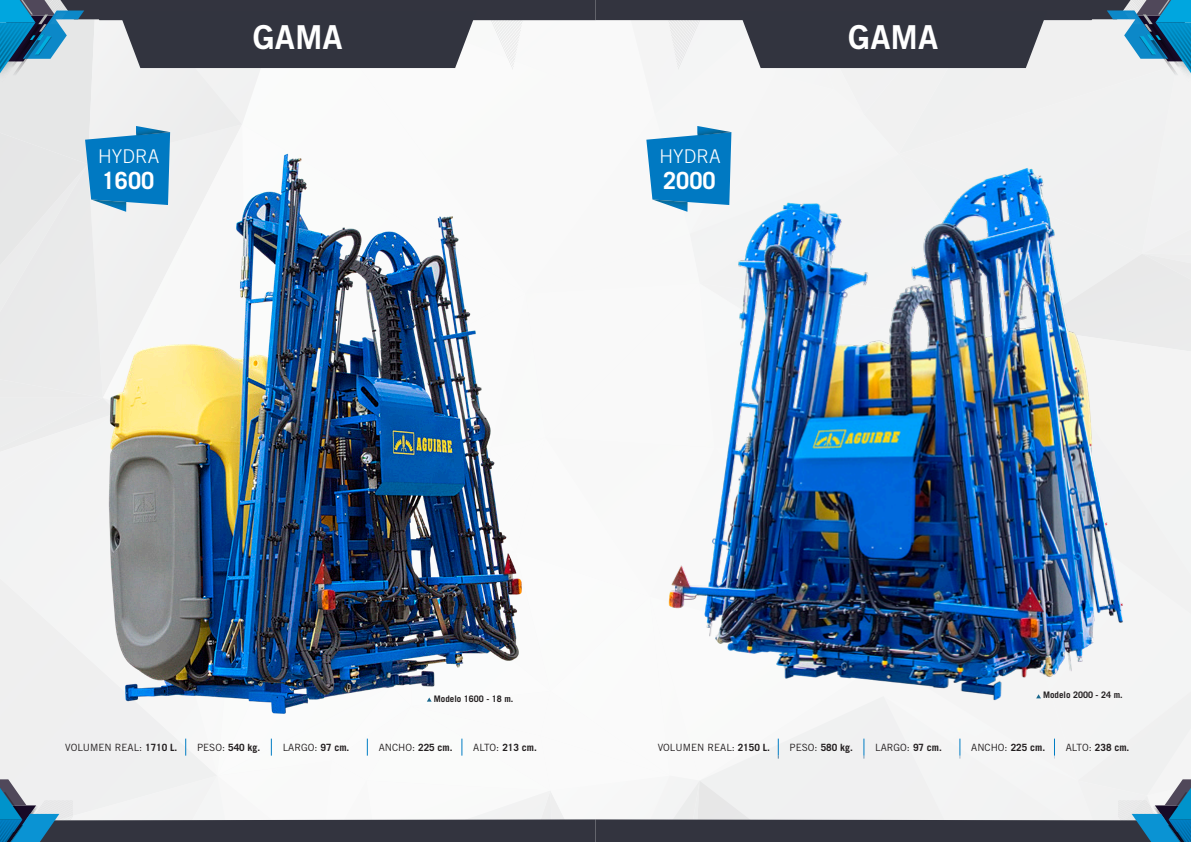
<style>
.page{position:relative;width:1191px;height:842px;background:#fff}
.page>*{position:absolute;margin:0;border:0;box-sizing:border-box;transform-origin:0 0}
.t1{font:33px "Trade Gothic LT Std Bd 2";color:#fff}
.t2{font:700 23.7px "Trade Gothic LT Std";color:#fff}
.t3{font:300 18.9px "Trade Gothic LT Std";color:#fff}
.t4{font:10px "Trade Gothic LT Std";color:#231f20}
.t5{font:700 10px "Trade Gothic LT Std";color:#231f20}
.t6{font:700 9px "Trade Gothic LT Std";color:#231f20}
.s1{font-weight:700}
.s2{font-weight:400}
</style>
<div class="page">
<img style="left:0;top:0;width:1191px;height:842px">
<h3 class="t3" style="left:98px;top:145px;width:63px">HYDRA</h3>
<h2 class="t2" style="left:102px;top:166px;width:54px">1600</h2>
<h1 class="t1" style="left:253px;top:17px;width:91px">GAMA</h1>
<h1 class="t1" style="left:848px;top:17px;width:91px">GAMA</h1>
<h3 class="t3" style="left:659px;top:145px;width:63px">HYDRA</h3>
<h2 class="t2" style="left:663px;top:166px;width:54px">2000</h2>
<p class="t6" style="left:434px;top:693px;width:81px">Modelo 1600 - 18 m.</p>
<p class="t6" style="left:1043px;top:690px;width:81px">Modelo 2000 - 24 m.</p>
<p class="t4" style="left:65px;top:741px;width:114px">VOLUMEN REAL: <span class="s1">1710 L.</span></p>
<p class="t5" style="left:197px;top:741px;width:65px"><span class="s2">PESO:</span> 540 kg.</p>
<p class="t4" style="left:283px;top:741px;width:68px">LARGO: <span class="s1">97 cm.</span></p>
<p class="t4" style="left:379px;top:741px;width:75px">ANCHO: <span class="s1">225 cm.</span></p>
<p class="t5" style="left:473px;top:741px;width:65px"><span class="s2">ALTO:</span> 213 cm.</p>
<p class="t4" style="left:657px;top:741px;width:114px">VOLUMEN REAL: <span class="s1">2150 L.</span></p>
<p class="t5" style="left:789px;top:741px;width:65px"><span class="s2">PESO:</span> 580 kg.</p>
<p class="t4" style="left:875px;top:741px;width:68px">LARGO: <span class="s1">97 cm.</span></p>
<p class="t4" style="left:971px;top:741px;width:75px">ANCHO: <span class="s1">225 cm.</span></p>
<p class="t5" style="left:1065px;top:741px;width:65px"><span class="s2">ALTO:</span> 238 cm.</p>
</div>
